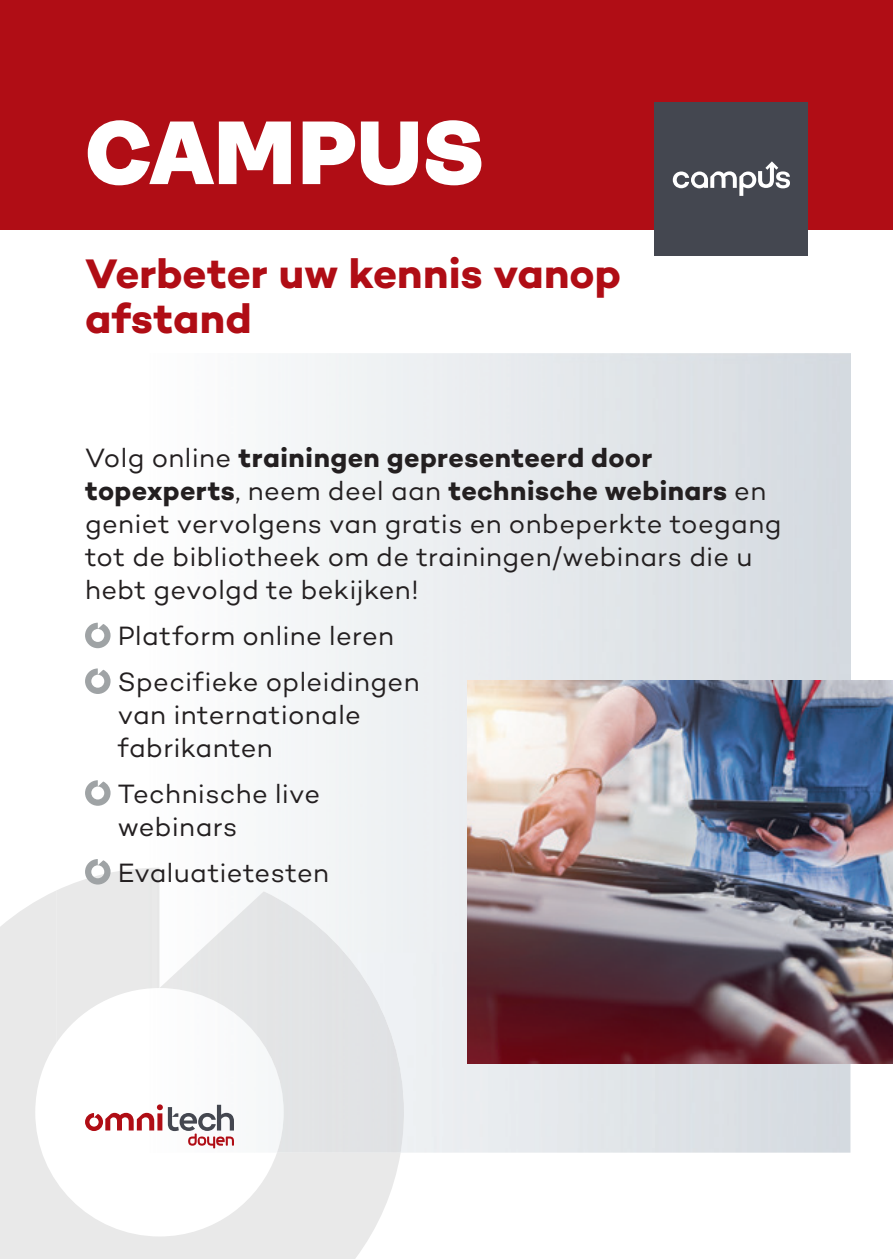
<style>
.page{position:relative;width:893px;height:1259px;background:#fff}
.page>*{position:absolute;margin:0;border:0;box-sizing:border-box;transform-origin:0 0}
.t1{font:900 90px "Ambit";color:#fff}
.t2{font:700 42px/45px "Campton";color:#b00d15}
.t3{font:27px/33px "Campton";letter-spacing:.015em;color:#231f20}
.s1{font-weight:700}
</style>
<div class="page">
<svg style="left:0;top:891px;width:401px;height:368px;fill:#e9e9e9"></svg>
<img style="left:96px;top:353px;width:754px;height:799px">
<img style="left:56px;top:867px;width:348px;height:285px">
<div style="left:0;top:0;width:893px;height:230px;background:#b00d15"></div>
<div style="left:655px;top:102px;width:153px;height:153px;background:#444750"></div>
<svg style="left:85px;top:622px;width:26px;height:26px"></svg>
<svg style="left:85px;top:668px;width:26px;height:26px"></svg>
<svg style="left:85px;top:780px;width:26px;height:26px"></svg>
<svg style="left:85px;top:859px;width:26px;height:25px"></svg>
<img style="left:468px;top:680px;width:425px;height:383px">
<svg style="left:85px;top:1104px;width:149px;height:44px"></svg>
<h1 class="t1" style="left:85px;top:102px;width:400px">CAMPUS</h1>
<h2 class="t2" style="left:85px;top:250px;width:537px">Verbeter uw kennis vanop afstand</h2>
<p class="t3" style="left:85px;top:441px;width:698px">Volg online <span class="s1">trainingen gepresenteerd door topexperts</span>, neem deel aan <span class="s1">technische webinars</span> en geniet vervolgens van gratis en onbeperkte toegang tot de bibliotheek om de trainingen/webinars die u hebt gevolgd te bekijken!</p>
<p class="t3" style="left:118px;top:612px;width:303px;line-height:45.9px">Platform online leren<br>Specifieke opleidingen</p>
<p class="t3" style="left:118px;top:698px;width:245px">van internationale fabrikanten</p>
<p class="t3" style="left:118px;top:776px;width:204px">Technische live webinars</p>
<p class="t3" style="left:118px;top:855px;width:213px">Evaluatietesten</p>
</div>
